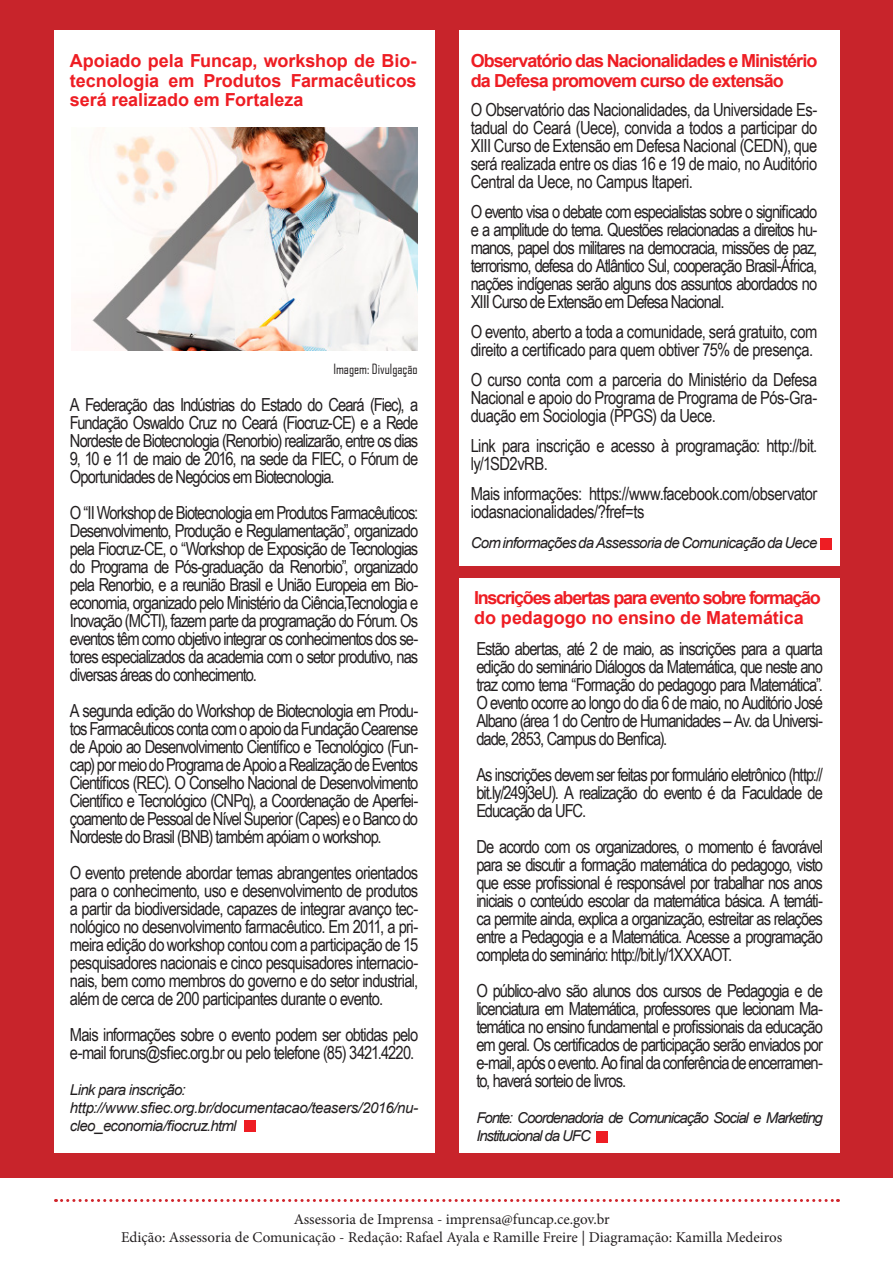
<style>
.page{position:relative;width:893px;height:1263px;background:#fff}
.page>*{position:absolute;margin:0;border:0;box-sizing:border-box;transform-origin:0 0}
.t1{font:18px/18px "Arial Narrow";letter-spacing:-.045em;color:#231f20;text-align:justify}
.t2{font:700 18px/19.5px "Arial";letter-spacing:-.045em;color:#ee1d23;text-align:justify}
.t3{font:700 18px/19.5px "Arial";letter-spacing:-.07em;color:#ee1d23}
.t4{font:15px/18px "Minion Pro";color:#231f20;text-align:center}
.t5{font:italic 15px/18px "Arial";letter-spacing:-.03em;color:#231f20}
.t6{font:italic 15px/18px "Arial";letter-spacing:-.07em;color:#231f20}
.t7{font:italic 15px "Arial";letter-spacing:-.05em;color:#231f20}
.t8{font:13.5px "Agency FB";color:#231f20}
</style>
<div class="page">
<svg style="left:56px;top:1199px;width:782px;height:3px"></svg>
<div style="left:0;top:0;width:893px;height:1178px;background:#c8242b"></div>
<div style="left:459px;top:30px;width:380px;height:536px;background:#fff"></div>
<div style="left:459px;top:578px;width:380px;height:574px;background:#fff"></div>
<div style="left:55px;top:30px;width:380px;height:1122px;background:#fff"></div>
<img style="left:92px;top:127px;width:326px;height:224px">
<div style="left:244px;top:1120px;width:11px;height:11px;background:#ee1d23"></div>
<div style="left:820px;top:538px;width:12px;height:12px;background:#ee1d23"></div>
<div style="left:596px;top:1131px;width:12px;height:11px;background:#ee1d23"></div>
<p class="t2" style="left:70px;top:52px;width:348px">Apoiado pela Funcap, workshop de Bio&shy;tecnologia em Produtos Farmacêuticos será realizado em Fortaleza</p>
<p class="t2" style="left:471px;top:52px;width:348px">Observatório das Nacionalidades e Ministério da Defesa promovem curso de extensão</p>
<p class="t1" style="left:471px;top:100px;width:348px">O Observatório das Nacionalidades, da Universidade Es&shy;tadual do Ceará (Uece), convida a todos a participar do XIII Curso de Extensão em Defesa Nacional (CEDN), que será realizada entre os dias 16 e 19 de maio, no Auditório Central da Uece, no Campus Itaperi.</p>
<p class="t1" style="left:471px;top:202px;width:348px">O evento visa o debate com especialistas sobre o significado e a amplitude do tema. Questões relacionadas a direitos hu&shy;manos, papel dos militares na democracia, missões de paz, terrorismo, defesa do Atlântico Sul, cooperação Brasil-África, nações indígenas serão alguns dos assuntos abordados no XIII Curso de Extensão em Defesa Nacional.</p>
<p class="t1" style="left:471px;top:322px;width:348px">O evento, aberto a toda a comunidade, será gratuito, com direito a certificado para quem obtiver 75% de presença.</p>
<p class="t1" style="left:471px;top:370px;width:348px">O curso conta com a parceria do Ministério da Defesa Nacional e apoio do Programa de Programa de Pós-Gra&shy;duação em Sociologia (PPGS) da Uece.</p>
<p class="t1" style="left:471px;top:436px;width:348px">Link para inscrição e acesso à programação: http://bit. ly/1SD2vRB.</p>
<p class="t1" style="left:471px;top:484px;width:348px">Mais informações: https://www.facebook.com/observator iodasnacionalidades/?fref=ts</p>
<p class="t7" style="left:471px;top:533px;width:348px">Com informações da Assessoria de Comunicação da Uece</p>
<p class="t8" style="left:333px;top:360px;width:86px">Imagem: Divulgação</p>
<p class="t1" style="left:70px;top:395px;width:350px">A Federação das Indústrias do Estado do Ceará (Fiec), a Fundação Oswaldo Cruz no Ceará (Fiocruz-CE) e a Rede Nordeste de Biotecnologia (Renorbio) realizarão, entre os dias 9, 10 e 11 de maio de 2016, na sede da FIEC, o Fórum de Oportunidades de Negócios em Biotecnologia.</p>
<p class="t1" style="left:70px;top:503px;width:350px">O “II Workshop de Biotecnologia em Produtos Farmacêuticos:<br>Desenvolvimento, Produção e Regulamentação”, organizado pela Fiocruz-CE, o “Workshop de Exposição de Tecnologias do Programa de Pós-graduação da Renorbio”, organizado pela Renorbio, e a reunião Brasil e União Europeia em Bio&shy;economia, organizado pelo Ministério da Ciência,Tecnologia e Inovação (MCTI), fazem parte da programação do Fórum. Os eventos têm como objetivo integrar os conhecimentos dos se&shy;tores especializados da academia com o setor produtivo, nas diversas áreas do conhecimento.</p>
<p class="t1" style="left:70px;top:701px;width:350px">A segunda edição do Workshop de Biotecnologia em Produ&shy;tos Farmacêuticos conta com o apoio da Fundação Cearense de Apoio ao Desenvolvimento Científico e Tecnológico (Fun&shy;cap) por meio do Programa de Apoio a Realização de Eventos Científicos (REC). O Conselho Nacional de Desenvolvimento Científico e Tecnológico (CNPq), a Coordenação de Aperfei&shy;çoamento de Pessoal de Nível Superior (Capes) e o Banco do Nordeste do Brasil (BNB) também apóiam o workshop.</p>
<p class="t1" style="left:70px;top:863px;width:350px">O evento pretende abordar temas abrangentes orientados para o conhecimento, uso e desenvolvimento de produtos a partir da biodiversidade, capazes de integrar avanço tec&shy;nológico no desenvolvimento farmacêutico. Em 2011, a pri&shy;meira edição do workshop contou com a participação de 15 pesquisadores nacionais e cinco pesquisadores internacio&shy;nais, bem como membros do governo e do setor industrial, além de cerca de 200 participantes durante o evento.</p>
<p class="t1" style="left:70px;top:1025px;width:350px">Mais informações sobre o evento podem ser obtidas pelo e-mail foruns@sfiec.org.br ou pelo telefone (85) 3421.4220.</p>
<p class="t7" style="left:70px;top:1080px;width:117px">Link para inscrição:</p>
<p class="t5" style="left:70px;top:1099px;width:350px">http://www.sfiec.org.br/documentacao/teasers/2016/nu&shy;cleo_economia/fiocruz.html</p>
<p class="t3" style="left:474px;top:589px;width:348px">Inscrições abertas para evento sobre formação do pedagogo no ensino de Matemática</p>
<p class="t1" style="left:476px;top:639px;width:348px">Estão abertas, até 2 de maio, as inscrições para a quarta edição do seminário Diálogos da Matemática, que neste ano traz como tema “Formação do pedagogo para Matemática”.<br>O evento ocorre ao longo do dia 6 de maio, no Auditório José Albano (área 1 do Centro de Humanidades – Av. da Universi&shy;dade, 2853, Campus do Benfica).</p>
<p class="t1" style="left:476px;top:765px;width:348px">As inscrições devem ser feitas por formulário eletrônico (http:// bit.ly/249j3eU). A realização do evento é da Faculdade de Educação da UFC.</p>
<p class="t1" style="left:476px;top:837px;width:348px">De acordo com os organizadores, o momento é favorável para se discutir a formação matemática do pedagogo, visto que esse profissional é responsável por trabalhar nos anos iniciais o conteúdo escolar da matemática básica. A temáti&shy;ca permite ainda, explica a organização, estreitar as relações entre a Pedagogia e a Matemática. Acesse a programação completa do seminário: http://bit.ly/1XXXAOT.</p>
<p class="t1" style="left:476px;top:981px;width:348px">O público-alvo são alunos dos cursos de Pedagogia e de licenciatura em Matemática, professores que lecionam Ma&shy;temática no ensino fundamental e profissionais da educação em geral. Os certificados de participação serão enviados por e-mail, após o evento. Ao final da conferência de encerramen&shy;to, haverá sorteio de livros.</p>
<p class="t6" style="left:476px;top:1109px;width:348px">Fonte: Coordenadoria de Comunicação Social e Marketing<br>Institucional da UFC</p>
<p class="t4" style="left:121px;top:1210px;width:663px">Assessoria de Imprensa - imprensa@funcap.ce.gov.br<br>Edição: Assessoria de Comunicação - Redação: Rafael Ayala e Ramille Freire | Diagramação: Kamilla Medeiros</p>
</div>
